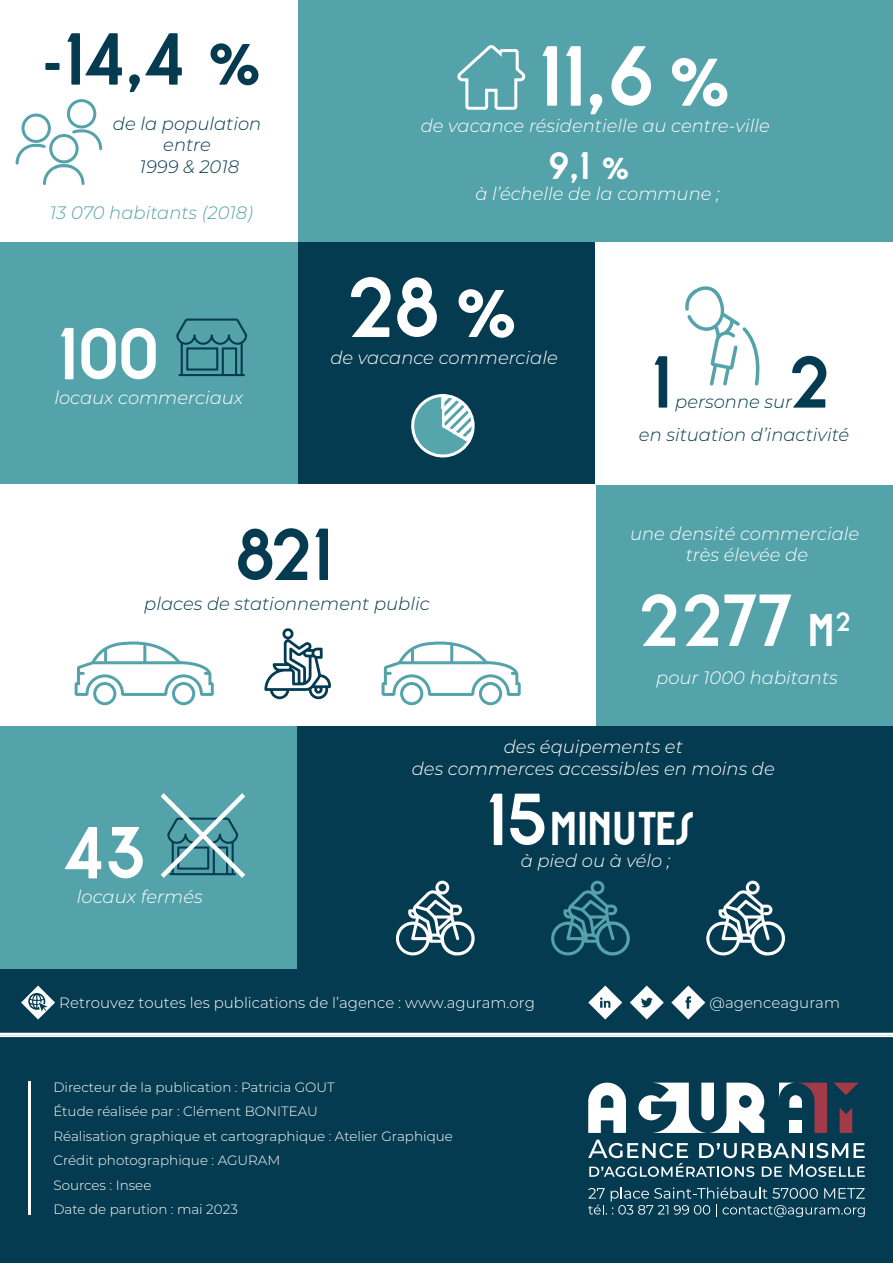
<style>
.page{position:relative;width:893px;height:1263px;background:#053b50}
.page>*{position:absolute;margin:0;border:0;box-sizing:border-box;transform-origin:0 0}
.t1{font:83.4px "Rousseau Deco";color:#fff}
.t2{font:72px "Rousseau Deco";color:#fff}
.t3{font:72px "Rousseau Deco";color:#053b50}
.t4{font:46.5px "Rousseau Deco";color:#fff}
.t5{font:37.5px "Rousseau Deco";color:#fff}
.t6{font:italic 300 18px/21.6px "Montserrat";color:#fff;text-align:center}
.t7{font:italic 300 18px/21.6px "Montserrat";color:#053b50;text-align:center}
.t8{font:italic 300 18px "Montserrat";color:#54a3ab}
.t9{font:300 15px "Montserrat";color:#fff}
.t10{font:300 13.5px/24.5px "Montserrat";color:#fff}
.s1{font-size:45px}
.s2{font-size:72px}
</style>
<div class="page">
<div style="left:298px;top:0;width:595px;height:242px;background:#54a3ab"></div>
<div style="left:0;top:0;width:298px;height:242px;background:#fff"></div>
<div style="left:595px;top:485px;width:298px;height:242px;background:#54a3ab"></div>
<div style="left:0;top:242px;width:298px;height:243px;background:#54a3ab"></div>
<div style="left:595px;top:242px;width:298px;height:243px;background:#fff"></div>
<div style="left:0;top:485px;width:595px;height:242px;background:#fff"></div>
<div style="left:0;top:727px;width:298px;height:242px;background:#54a3ab"></div>
<svg style="left:551px;top:881px;width:79px;height:74px"></svg>
<svg style="left:396px;top:881px;width:79px;height:74px"></svg>
<svg style="left:706px;top:881px;width:79px;height:74px"></svg>
<svg style="left:264px;top:628px;width:67px;height:71px"></svg>
<svg style="left:457px;top:45px;width:69px;height:65px"></svg>
<svg style="left:685px;top:286px;width:75px;height:100px"></svg>
<div style="left:67px;top:99px;width:29px;height:29px;border:3px solid #54a3ab;border-radius:50%"></div>
<svg style="left:15px;top:112px;width:88px;height:73px"></svg>
<svg style="left:75px;top:641px;width:139px;height:64px"></svg>
<svg style="left:382px;top:641px;width:139px;height:64px"></svg>
<svg style="left:176px;top:319px;width:71px;height:57px"></svg>
<svg style="left:411px;top:394px;width:64px;height:64px"></svg>
<div style="left:432px;top:409px;width:9px;height:25px;background:#56a4ac"></div>
<svg style="left:160px;top:793px;width:86px;height:85px"></svg>
<hr style="left:28px;top:1082px;width:3px;height:133px;background:#fff">
<svg style="left:21px;top:985px;width:34px;height:34px"></svg>
<svg style="left:671px;top:985px;width:34px;height:34px"></svg>
<svg style="left:630px;top:985px;width:34px;height:34px"></svg>
<svg style="left:588px;top:985px;width:34px;height:34px"></svg>
<hr style="left:0;top:1033px;width:893px;height:3px;background:#fff">
<svg style="left:588px;top:1082px;width:38px;height:51px"></svg>
<svg style="left:638px;top:1082px;width:126px;height:51px"></svg>
<svg style="left:833px;top:1082px;width:26px;height:13px"></svg>
<svg style="left:840px;top:1108px;width:12px;height:25px"></svg>
<svg style="left:779px;top:1082px;width:48px;height:51px"></svg>
<svg style="left:588px;top:1140px;width:277px;height:37px"></svg>
<svg style="left:588px;top:1187px;width:277px;height:30px"></svg>
<hr style="left:0;top:1035px;width:893px;height:2px;background:#fff">
<h2 class="t3" style="left:45px;top:13px;width:239px">-14,4 %</h2>
<p class="t7" style="left:113px;top:112px;width:150px">de la population entre<br>1999 &amp; 2018</p>
<p class="t8" style="left:50px;top:200px;width:205px">13 070 habitants (2018)</p>
<h2 class="t2" style="left:61px;top:308px;width:102px">100</h2>
<p class="t6" style="left:54px;top:386px;width:190px">locaux commerciaux</p>
<h1 class="t1" style="left:542px;top:23px;width:214px">11,6 %</h1>
<p class="t6" style="left:421px;top:115px;width:351px">de vacance résidentielle au centre-ville</p>
<h3 class="t5" style="left:550px;top:142px;width:92px">9,1 %</h3>
<p class="t6" style="left:475px;top:183px;width:246px">à l’échelle de la commune ;</p>
<h1 class="t1" style="left:351px;top:254px;width:193px">28%</h1>
<p class="t6" style="left:330px;top:346px;width:229px">de vacance commerciale</p>
<h2 class="t3" style="left:655px;top:336px;width:22px">1</h2>
<h2 class="t3" style="left:792px;top:336px;width:43px">2</h2>
<p class="t7" style="left:675px;top:390px;width:119px">personne sur</p>
<p class="t7" style="left:639px;top:423px;width:212px">en situation d’inactivité</p>
<h2 class="t3" style="left:238px;top:509px;width:99px">821</h2>
<p class="t7" style="left:144px;top:592px;width:287px">places de stationnement public</p>
<p class="t6" style="left:630px;top:522px;width:231px">une densité commerciale très élevée de</p>
<h2 class="t2" style="left:642px;top:574px;width:211px">2 277 <span class="s1">M</span><sup>²</sup></h2>
<p class="t6" style="left:656px;top:666px;width:183px">pour 1000 habitants</p>
<h2 class="t2" style="left:67px;top:807px;width:84px">43</h2>
<p class="t6" style="left:77px;top:885px;width:127px">locaux fermés</p>
<p class="t6" style="left:412px;top:735px;width:364px">des équipements et<br>des commerces accessibles en moins de</p>
<h3 class="t4" style="left:490px;top:799px;width:209px"><span class="s2">15</span>MINUTES</h3>
<p class="t6" style="left:521px;top:849px;width:151px">à pied ou à vélo ;</p>
<p class="t9" style="left:59px;top:992px;width:477px">Retrouvez toutes les publications de l’agence : www.aguram.org</p>
<p class="t9" style="left:709px;top:992px;width:132px">@agenceaguram</p>
<p class="t10" style="left:53px;top:1074px;width:401px">Directeur de la publication : Patricia GOUT<br>Étude réalisée par : Clément BONITEAU<br>Réalisation graphique et cartographique : Atelier Graphique Crédit photographique : AGURAM<br>Sources : Insee<br>Date de parution : mai 2023</p>
</div>
